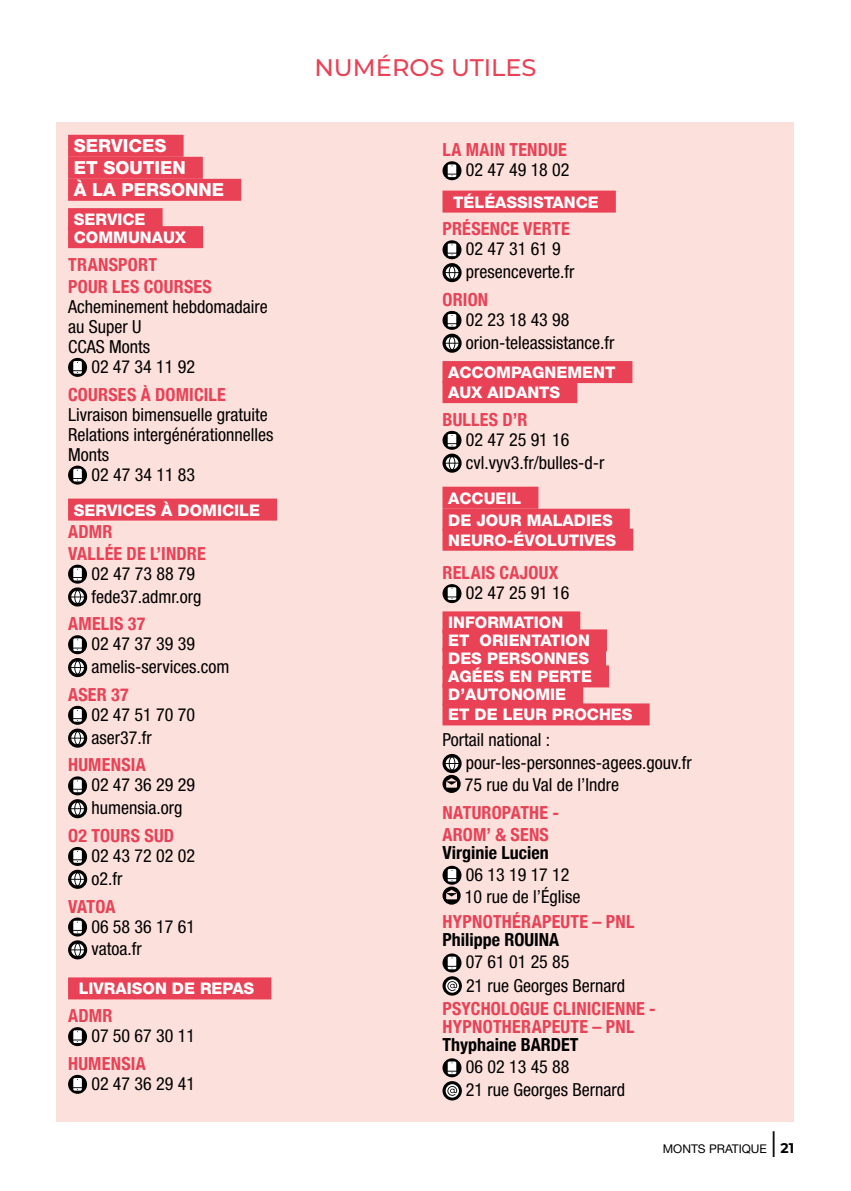
<style>
.page{position:relative;width:851px;height:1191px;background:#fff}
.page>*{position:absolute;margin:0;border:0;box-sizing:border-box;transform-origin:0 0}
.t1{font:36px "Helvetica Neue LT Std";color:#000;scale:.5 1}
.t2{font:500 24px "Montserrat";color:#e94256}
.t3{font:condensed 18px/22.8px "Helvetica Neue LT Std";color:#000}
.t4{font:700 condensed 18px/22px "Helvetica Neue";letter-spacing:.015em;color:#e94256}
.t5{font:700 condensed 18px "Helvetica Neue";color:#000}
.t6{font:800 18px/22px "Helvetica Neue LT Std";color:#fff}
.t7{font:800 16px/18px "Helvetica Neue LT Std";color:#fff}
.t8{font:700 14px "Montserrat";color:#000}
.t9{font:12px "Helvetica Neue LT Std";color:#000}
</style>
<div class="page">
<div style="left:57px;top:122px;width:737px;height:999px;background:#fce0dc"></div>
<div style="left:68px;top:135px;width:115px;height:22px;background:#e94256"></div>
<div style="left:68px;top:157px;width:135px;height:22px;background:#e94256"></div>
<div style="left:68px;top:179px;width:173px;height:22px;background:#e94256"></div>
<div style="left:68px;top:208px;width:95px;height:22px;background:#e94256"></div>
<div style="left:68px;top:226px;width:135px;height:22px;background:#e94256"></div>
<div style="left:68px;top:498px;width:209px;height:22px;background:#e94256"></div>
<div style="left:68px;top:977px;width:203px;height:22px;background:#e94256"></div>
<div style="left:68px;top:358px;width:19px;height:19px;background:#000;border-radius:50%"></div>
<svg style="left:73px;top:361px;width:9px;height:13px"></svg>
<svg style="left:68px;top:465px;width:19px;height:19px"></svg>
<svg style="left:73px;top:469px;width:9px;height:12px"></svg>
<svg style="left:68px;top:564px;width:19px;height:19px"></svg>
<svg style="left:73px;top:568px;width:9px;height:12px"></svg>
<div style="left:68px;top:587px;width:19px;height:19px;background:#000;border-radius:50%"></div>
<svg style="left:71px;top:591px;width:13px;height:12px"></svg>
<svg style="left:68px;top:635px;width:19px;height:19px"></svg>
<svg style="left:73px;top:638px;width:9px;height:13px"></svg>
<svg style="left:68px;top:658px;width:19px;height:19px"></svg>
<svg style="left:71px;top:661px;width:13px;height:13px"></svg>
<svg style="left:68px;top:706px;width:19px;height:19px"></svg>
<svg style="left:73px;top:709px;width:9px;height:12px"></svg>
<svg style="left:68px;top:728px;width:19px;height:19px"></svg>
<svg style="left:71px;top:732px;width:13px;height:12px"></svg>
<svg style="left:68px;top:776px;width:19px;height:19px"></svg>
<svg style="left:73px;top:779px;width:9px;height:13px"></svg>
<svg style="left:68px;top:799px;width:19px;height:19px"></svg>
<svg style="left:71px;top:802px;width:13px;height:13px"></svg>
<svg style="left:68px;top:847px;width:19px;height:19px"></svg>
<svg style="left:73px;top:850px;width:9px;height:12px"></svg>
<svg style="left:68px;top:869px;width:19px;height:20px"></svg>
<svg style="left:71px;top:873px;width:13px;height:12px"></svg>
<svg style="left:68px;top:917px;width:19px;height:19px"></svg>
<svg style="left:73px;top:920px;width:9px;height:13px"></svg>
<svg style="left:68px;top:940px;width:19px;height:19px"></svg>
<svg style="left:71px;top:943px;width:13px;height:13px"></svg>
<div style="left:68px;top:1027px;width:19px;height:19px;background:#000;border-radius:50%"></div>
<svg style="left:73px;top:1030px;width:9px;height:13px"></svg>
<svg style="left:68px;top:1074px;width:19px;height:19px"></svg>
<svg style="left:73px;top:1078px;width:9px;height:12px"></svg>
<div style="left:442px;top:191px;width:173px;height:22px;background:#e94256"></div>
<div style="left:442px;top:361px;width:190px;height:22px;background:#e94256"></div>
<div style="left:442px;top:381px;width:135px;height:22px;background:#e94256"></div>
<div style="left:442px;top:487px;width:96px;height:22px;background:#e94256"></div>
<div style="left:442px;top:509px;width:187px;height:22px;background:#e94256"></div>
<div style="left:442px;top:529px;width:191px;height:22px;background:#e94256"></div>
<div style="left:442px;top:611px;width:138px;height:22px;background:#e94256"></div>
<div style="left:442px;top:629px;width:165px;height:22px;background:#e94256"></div>
<div style="left:442px;top:647px;width:164px;height:22px;background:#e94256"></div>
<div style="left:442px;top:665px;width:167px;height:22px;background:#e94256"></div>
<div style="left:442px;top:683px;width:141px;height:22px;background:#e94256"></div>
<div style="left:442px;top:703px;width:207px;height:22px;background:#e94256"></div>
<svg style="left:442px;top:161px;width:19px;height:19px"></svg>
<svg style="left:447px;top:164px;width:9px;height:13px"></svg>
<svg style="left:442px;top:240px;width:19px;height:19px"></svg>
<svg style="left:447px;top:243px;width:9px;height:13px"></svg>
<svg style="left:442px;top:263px;width:19px;height:19px"></svg>
<svg style="left:445px;top:266px;width:13px;height:13px"></svg>
<svg style="left:442px;top:311px;width:19px;height:19px"></svg>
<svg style="left:447px;top:314px;width:9px;height:13px"></svg>
<svg style="left:442px;top:334px;width:19px;height:19px"></svg>
<svg style="left:445px;top:337px;width:13px;height:12px"></svg>
<svg style="left:442px;top:431px;width:19px;height:19px"></svg>
<svg style="left:447px;top:434px;width:9px;height:12px"></svg>
<svg style="left:442px;top:453px;width:19px;height:20px"></svg>
<svg style="left:445px;top:457px;width:13px;height:12px"></svg>
<svg style="left:442px;top:584px;width:19px;height:19px"></svg>
<svg style="left:447px;top:587px;width:9px;height:13px"></svg>
<svg style="left:442px;top:754px;width:19px;height:19px"></svg>
<svg style="left:445px;top:757px;width:13px;height:12px"></svg>
<svg style="left:442px;top:775px;width:18px;height:18px"></svg>
<svg style="left:442px;top:865px;width:19px;height:19px"></svg>
<svg style="left:442px;top:869px;width:18px;height:35px"></svg>
<svg style="left:442px;top:953px;width:19px;height:19px"></svg>
<svg style="left:447px;top:956px;width:9px;height:13px"></svg>
<svg style="left:442px;top:976px;width:20px;height:19px"></svg>
<svg style="left:445px;top:979px;width:14px;height:13px"></svg>
<svg style="left:442px;top:1058px;width:19px;height:19px"></svg>
<svg style="left:447px;top:1061px;width:9px;height:13px"></svg>
<svg style="left:442px;top:1081px;width:20px;height:19px"></svg>
<svg style="left:445px;top:1084px;width:14px;height:13px"></svg>
<p class="t6" style="left:74px;top:134px;width:152px">SERVICES<br>ET SOUTIEN<br>À LA PERSONNE</p>
<p class="t7" style="left:74px;top:210px;width:114px">SERVICE<br>COMMUNAUX</p>
<p class="t4" style="left:68px;top:252px;width:145px">TRANSPORT<br>POUR LES COURSES</p>
<p class="t3" style="left:68px;top:295px;width:201px">Acheminement hebdomadaire</p>
<p class="t3" style="left:68px;top:315px;width:75px">au Super U</p>
<p class="t3" style="left:68px;top:335px;width:83px">CCAS Monts</p>
<p class="t3" style="left:91px;top:355px;width:105px">02 47 34 11 92</p>
<p class="t4" style="left:68px;top:382px;width:159px">COURSES À DOMICILE</p>
<p class="t3" style="left:68px;top:403px;width:201px">Livraison bimensuelle gratuite</p>
<p class="t3" style="left:68px;top:423px;width:207px">Relations intergénérationnelles</p>
<p class="t3" style="left:68px;top:443px;width:42px">Monts</p>
<p class="t3" style="left:91px;top:463px;width:105px">02 47 34 11 83</p>
<p class="t7" style="left:74px;top:501px;width:188px">SERVICES À DOMICILE</p>
<p class="t4" style="left:68px;top:519px;width:139px">ADMR<br>VALLÉE DE L’INDRE</p>
<p class="t3" style="left:91px;top:562px;width:111px">02 47 73 88 79 fede37.admr.org</p>
<p class="t4" style="left:68px;top:611px;width:79px">AMELIS 37</p>
<p class="t3" style="left:91px;top:632px;width:140px">02 47 37 39 39 amelis-services.com</p>
<p class="t4" style="left:68px;top:682px;width:62px">ASER 37</p>
<p class="t3" style="left:91px;top:703px;width:105px">02 47 51 70 70 aser37.fr</p>
<p class="t4" style="left:68px;top:752px;width:79px">HUMENSIA</p>
<p class="t3" style="left:91px;top:773px;width:105px">02 47 36 29 29 humensia.org</p>
<p class="t4" style="left:68px;top:823px;width:108px">O2 TOURS SUD</p>
<p class="t3" style="left:91px;top:844px;width:105px">02 43 72 02 02 o2.fr</p>
<p class="t4" style="left:68px;top:894px;width:49px">VATOA</p>
<p class="t3" style="left:91px;top:914px;width:105px">06 58 36 17 61 vatoa.fr</p>
<p class="t7" style="left:79px;top:979px;width:177px">LIVRAISON DE REPAS</p>
<p class="t4" style="left:68px;top:1003px;width:46px">ADMR</p>
<p class="t3" style="left:91px;top:1024px;width:105px">07 50 67 30 11</p>
<p class="t4" style="left:68px;top:1051px;width:79px">HUMENSIA</p>
<p class="t3" style="left:91px;top:1072px;width:105px">02 47 36 29 41</p>
<h2 class="t2" style="left:314px;top:51px;width:223px">NUMÉROS UTILES</h2>
<p class="t4" style="left:442px;top:138px;width:126px">LA MAIN TENDUE</p>
<p class="t3" style="left:465px;top:158px;width:105px">02 47 49 18 02</p>
<p class="t7" style="left:453px;top:193px;width:147px">TÉLÉASSISTANCE</p>
<p class="t4" style="left:442px;top:217px;width:129px">PRÉSENCE VERTE</p>
<p class="t3" style="left:465px;top:237px;width:110px">02 47 31 61 9 presenceverte.fr</p>
<p class="t4" style="left:442px;top:287px;width:47px">ORION</p>
<p class="t3" style="left:465px;top:308px;width:150px">02 23 18 43 98 orion-teleassistance.fr</p>
<p class="t7" style="left:448px;top:362px;width:169px;line-height:20px">ACCOMPAGNEMENT<br>AUX AIDANTS</p>
<p class="t4" style="left:442px;top:407px;width:87px">BULLES D’R</p>
<p class="t3" style="left:465px;top:428px;width:140px">02 47 25 91 16 cvl.vyv3.fr/bulles-d-r</p>
<p class="t7" style="left:448px;top:487px;width:166px;line-height:22px">ACCUEIL<br>DE JOUR MALADIES</p>
<p class="t7" style="left:448px;top:531px;width:169px">NEURO-ÉVOLUTIVES</p>
<p class="t4" style="left:442px;top:560px;width:117px">RELAIS CAJOUX</p>
<p class="t3" style="left:465px;top:581px;width:105px">02 47 25 91 16</p>
<p class="t7" style="left:448px;top:613px;width:145px">INFORMATION<br>ET ORIENTATION<br>DES PERSONNES<br>AGÉES EN PERTE<br>D’AUTONOMIE</p>
<p class="t7" style="left:448px;top:705px;width:186px">ET DE LEUR PROCHES</p>
<p class="t3" style="left:465px;top:728px;width:228px;text-indent:-22px">Portail national : pour-les-personnes-agees.gouv.fr<br>75 rue du Val de l’Indre</p>
<p class="t4" style="left:442px;top:800px;width:118px">NATUROPATHE -<br>AROM’ &amp; SENS</p>
<p class="t5" style="left:442px;top:837px;width:108px">Virginie Lucien</p>
<p class="t3" style="left:465px;top:863px;width:117px;line-height:22px">06 13 19 17 12<br>10 rue de l’Église</p>
<p class="t4" style="left:442px;top:909px;width:193px">HYPNOTHÉRAPEUTE – PNL</p>
<p class="t5" style="left:442px;top:925px;width:118px">Philippe ROUINA</p>
<p class="t3" style="left:465px;top:950px;width:161px">07 61 01 25 85<br>21 rue Georges Bernard</p>
<p class="t4" style="left:442px;top:998px;width:215px;line-height:18px">PSYCHOLOGUE CLINICIENNE -<br>HYPNOTHERAPEUTE – PNL</p>
<p class="t5" style="left:442px;top:1030px;width:137px">Thyphaine BARDET</p>
<p class="t3" style="left:465px;top:1055px;width:161px">06 02 13 45 88<br>21 rue Georges Bernard</p>
<h1 class="t1" style="left:771px;top:1122px;width:11px">I</h1>
<p class="t8" style="left:780px;top:1137px;width:15px">21</p>
<p class="t9" style="left:662px;top:1141px;width:106px">MONTS PRATIQUE</p>
</div>
